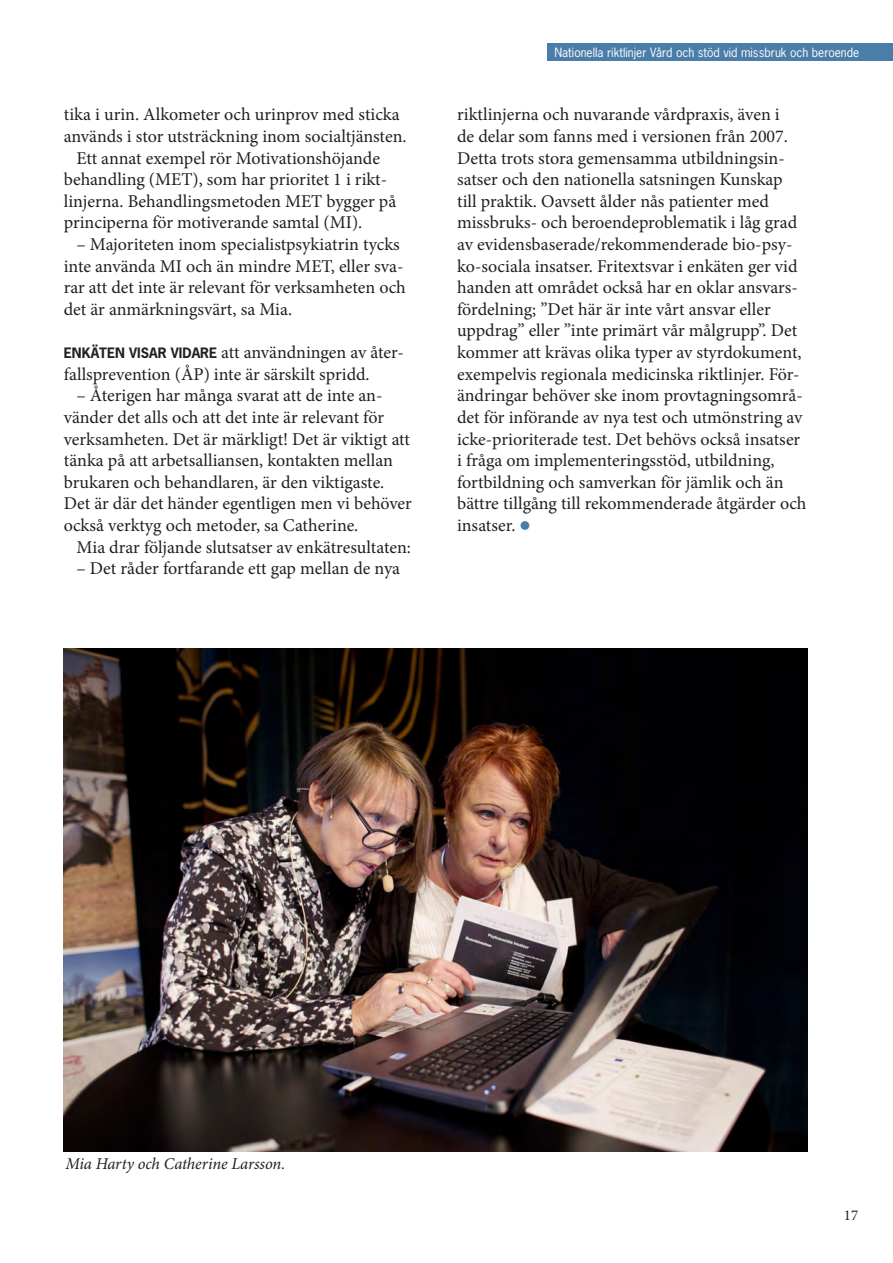
<style>
.page{position:relative;width:893px;height:1263px;background:#fff}
.page>*{position:absolute;margin:0;border:0;box-sizing:border-box;transform-origin:0 0}
.t1{font:18px/21.6px "Minion Pro";color:#231f20}
.t2{font:italic 16.5px "Minion Pro";letter-spacing:-.005em;color:#231f20}
.t3{font:15px "Minion Pro";color:#231f20}
.t4{font:12px "News Gothic";color:#fff}
.s1{font-family:"News Gothic";font-weight:700;font-size:13.5px}
.s2{color:#4b7da9}
</style>
<div class="page">
<div style="left:547px;top:43px;width:346px;height:18px;background:#4b7da9"></div>
<img style="left:64px;top:648px;width:744px;height:503px">
<p class="t1" style="left:64px;top:104px;width:344px">tika i urin. Alkometer och urinprov med sticka används i stor utsträckning inom socialtjänsten.</p>
<p class="t1" style="left:64px;top:147px;width:334px;text-indent:13px">Ett annat exempel rör Motivationshöjande behandling (MET), som har prioritet 1 i rikt&shy;linjerna. Behandlingsmetoden MET bygger på principerna för motiverande samtal (MI).</p>
<p class="t1" style="left:64px;top:234px;width:344px;text-indent:13px">– Majoriteten inom specialistpsykiatrin tycks inte använda MI och än mindre MET, eller sva&shy;rar att det inte är relevant för verksamheten och det är anmärkningsvärt, sa Mia.</p>
<p class="t1" style="left:64px;top:342px;width:341px"><span class="s1">ENKÄTEN VISAR VIDARE</span> att användningen av åter&shy;fallsprevention (ÅP) inte är särskilt spridd.</p>
<p class="t1" style="left:64px;top:385px;width:350px;text-indent:13px">– Återigen har många svarat att de inte an&shy;vänder det alls och att det inte är relevant för verksamheten. Det är märkligt! Det är viktigt att tänka på att arbetsalliansen, kontakten mellan brukaren och behandlaren, är den viktigaste.<br>Det är där det händer egentligen men vi behöver också verktyg och metoder, sa Catherine.</p>
<p class="t1" style="left:77px;top:536px;width:336px">Mia drar följande slutsatser av enkätresultaten:</p>
<p class="t1" style="left:77px;top:558px;width:325px">– Det råder fortfarande ett gap mellan de nya</p>
<p class="t4" style="left:554px;top:44px;width:306px">Nationella riktlinjer Vård och stöd vid missbruk och beroende</p>
<p class="t1" style="left:457px;top:104px;width:351px">riktlinjerna och nuvarande vårdpraxis, även i<br>de delar som fanns med i versionen från 2007.<br>Detta trots stora gemensamma utbildningsin&shy;satser och den nationella satsningen Kunskap till praktik. Oavsett ålder nås patienter med missbruks- och beroendeproblematik i låg grad av evidensbaserade/rekommenderade bio-psy&shy;ko-sociala insatser. Fritextsvar i enkäten ger vid handen att området också har en oklar ansvars&shy;fördelning; ”Det här är inte vårt ansvar eller uppdrag” eller ”inte primärt vår målgrupp”. Det kommer att krävas olika typer av styrdokument, exempelvis regionala medicinska riktlinjer. För&shy;ändringar behöver ske inom provtagningsområ&shy;det för införande av nya test och utmönstring av icke-prioriterade test. Det behövs också insatser i fråga om implementeringsstöd, utbildning, fortbildning och samverkan för jämlik och än bättre tillgång till rekommenderade åtgärder och insatser. <span class="s2">●</span></p>
<p class="t2" style="left:65px;top:1154px;width:221px">Mia Harty och Catherine Larsson.</p>
<p class="t3" style="left:844px;top:1205px;width:16px">17</p>
</div>
